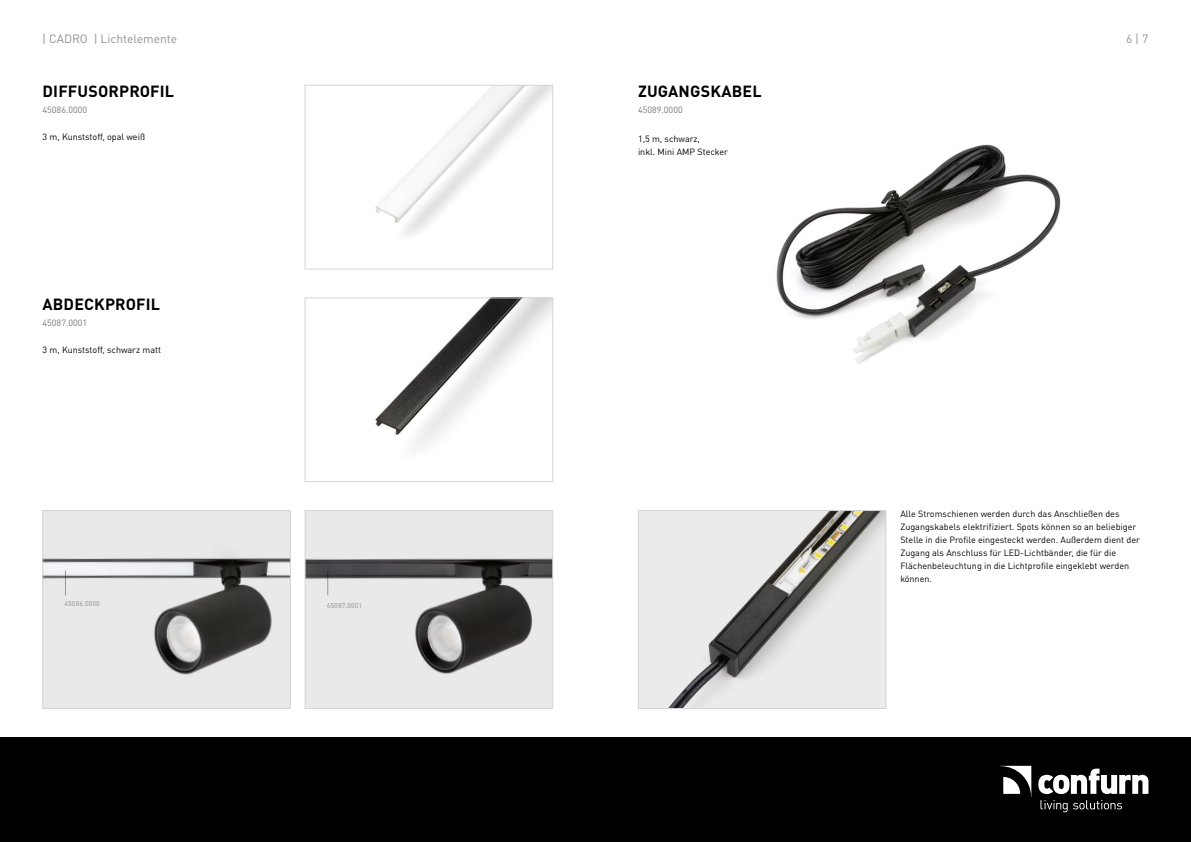
<style>
.page{position:relative;width:1191px;height:842px;background:#fff}
.page>*{position:absolute;margin:0;border:0;box-sizing:border-box;transform-origin:0 0}
.t1{font:700 16px "DIN Pro";letter-spacing:.01em;color:#000}
.t2{font:12px "DIN Pro";color:#8f908f}
.t3{font:9px/13px "DIN Pro";color:#000}
.t4{font:9px "DIN Pro";color:#777}
.t5{font:500 7px "DIN Pro";color:#a4a5a5}
</style>
<div class="page">
<div style="left:0;top:737px;width:1191px;height:105px;background:#000"></div>
<svg style="left:1000px;top:766px;width:31px;height:28px"></svg>
<svg style="left:1038px;top:769px;width:110px;height:25px"></svg>
<svg style="left:1040px;top:800px;width:27px;height:12px"></svg>
<svg style="left:1073px;top:800px;width:49px;height:9px"></svg>
<img style="left:45px;top:512px;width:244px;height:195px">
<div style="left:43px;top:510px;width:248px;height:199px;border:1px solid #d5d5d5"></div>
<img style="left:640px;top:512px;width:244px;height:195px">
<div style="left:638px;top:510px;width:248px;height:199px;border:1px solid #d5d5d5"></div>
<img style="left:307px;top:512px;width:244px;height:195px">
<div style="left:305px;top:510px;width:248px;height:199px;border:1px solid #d5d5d5"></div>
<img style="left:375px;top:300px;width:176px;height:148px">
<div style="left:305px;top:298px;width:248px;height:184px;border:1px solid #d5d5d5"></div>
<img style="left:375px;top:87px;width:176px;height:149px">
<div style="left:305px;top:85px;width:248px;height:184px;border:1px solid #d5d5d5"></div>
<img style="left:776px;top:144px;width:285px;height:220px">
<svg style="left:65px;top:570px;width:1px;height:25px"></svg>
<svg style="left:327px;top:570px;width:1px;height:25px"></svg>
<h2 class="t2" style="left:42px;top:29px;width:136px">| CADRO | Lichtelemente</h2>
<h2 class="t2" style="left:1126px;top:29px;width:24px">6 | 7</h2>
<h1 class="t1" style="left:43px;top:79px;width:133px">DIFFUSORPROFIL</h1>
<p class="t4" style="left:43px;top:103px;width:46px">45086.0000</p>
<p class="t3" style="left:43px;top:130px;width:104px">3 m, Kunststoff, opal weiß</p>
<h1 class="t1" style="left:43px;top:292px;width:119px">ABDECKPROFIL</h1>
<p class="t4" style="left:43px;top:316px;width:46px">45087.0001</p>
<p class="t3" style="left:43px;top:343px;width:120px">3 m, Kunststoff, schwarz matt</p>
<p class="t5" style="left:64px;top:598px;width:37px">45086.0000</p>
<p class="t5" style="left:327px;top:599px;width:37px">45087.0001</p>
<h1 class="t1" style="left:638px;top:79px;width:125px">ZUGANGSKABEL</h1>
<p class="t4" style="left:638px;top:103px;width:46px">45089.0000</p>
<p class="t3" style="left:638px;top:132px;width:91px">1,5 m, schwarz,<br>inkl. Mini AMP Stecker</p>
<p class="t3" style="left:900px;top:507px;width:241px">Alle Stromschienen werden durch das Anschließen des Zugangskabels elektrifiziert. Spots können so an beliebiger Stelle in die Profile eingesteckt werden. Außerdem dient der Zugang als Anschluss für LED-Lichtbänder, die für die Flächenbeleuchtung in die Lichtprofile eingeklebt werden können.</p>
</div>
